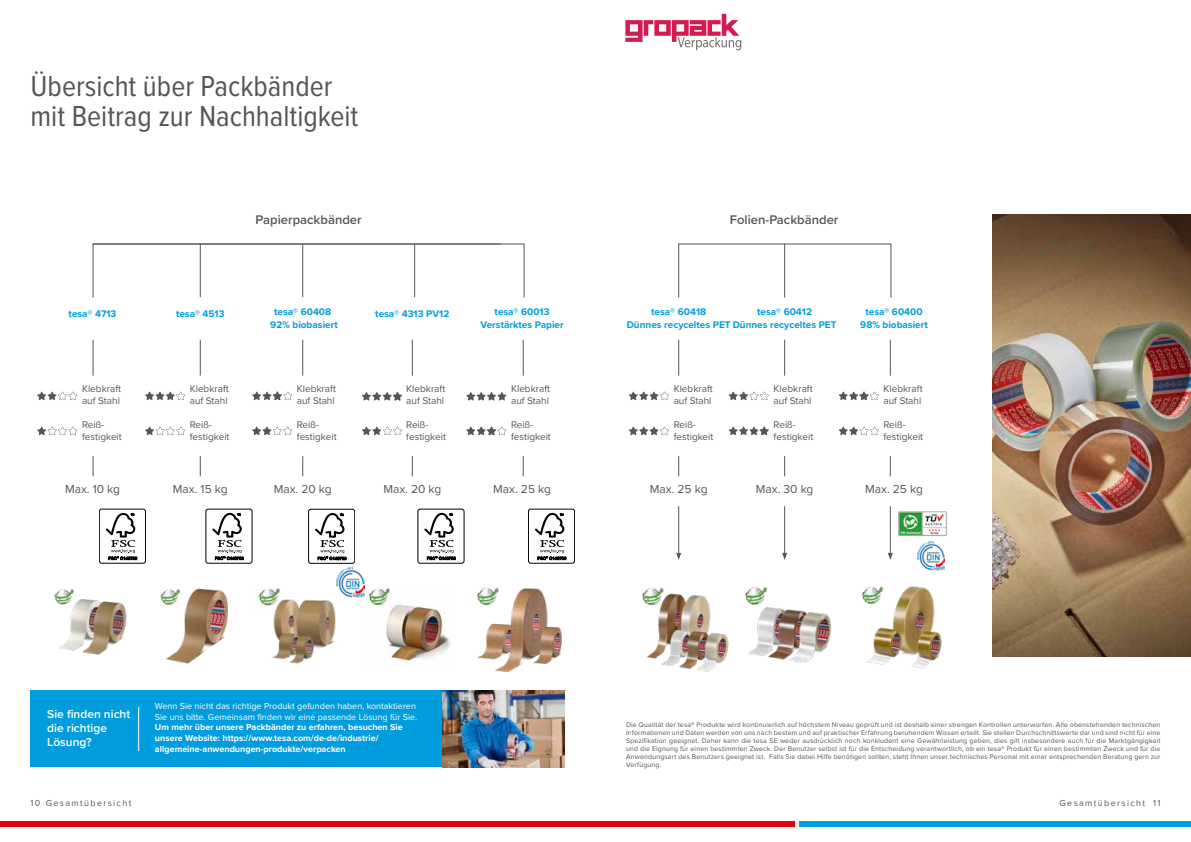
<style>
.page{position:relative;width:1191px;height:842px;background:#fff}
.page>*{position:absolute;margin:0;border:0;box-sizing:border-box;transform-origin:0 0}
.t1{font:30px/30px "Proxima Nova Cond";color:#565655}
.t2{font:600 13px "Proxima Nova";color:#565655}
.t3{font:12px "Proxima Nova";color:#565655}
.t4{font:600 12px/14.4px "Proxima Nova";color:#fff}
.t5{font:10px/12px "Proxima Nova";color:#565655}
.t6{font:700 10px/13px "Proxima Nova";color:#009dde;text-align:center}
.t7{font:700 9px/10.8px "Proxima Nova";color:#fff}
.t8{font:9px/10.8px "Proxima Nova";color:#fff}
.t9{font:9px "Proxima Nova";letter-spacing:.15em;color:#565655}
.t10{font:7px/8px "Proxima Nova";letter-spacing:.02em;color:#565655;text-align:justify}
</style>
<div class="page">
<img style="left:992px;top:214px;width:199px;height:442px">
<img style="left:477px;top:587px;width:85px;height:85px">
<img style="left:54px;top:589px;width:73px;height:66px">
<img style="left:160px;top:588px;width:68px;height:76px">
<img style="left:365px;top:585px;width:85px;height:79px">
<img style="left:255px;top:585px;width:25px;height:22px">
<img style="left:337px;top:568px;width:28px;height:29px">
<img style="left:266px;top:595px;width:74px;height:69px">
<img style="left:862px;top:586px;width:80px;height:83px">
<img style="left:745px;top:587px;width:87px;height:77px">
<img style="left:642px;top:587px;width:87px;height:85px">
<hr style="left:93px;top:340px;width:1px;height:36px;background:#565655">
<svg style="left:93px;top:456px;width:1px;height:20px"></svg>
<hr style="left:200px;top:340px;width:1px;height:36px;background:#565655">
<svg style="left:200px;top:456px;width:1px;height:20px"></svg>
<hr style="left:522px;top:340px;width:1px;height:36px;background:#565655">
<svg style="left:92px;top:243px;width:433px;height:55px"></svg>
<svg style="left:522px;top:456px;width:1px;height:20px"></svg>
<div style="left:99px;top:509px;width:47px;height:54px;border:1px solid #000;border-radius:2px"></div>
<svg style="left:106px;top:513px;width:31px;height:47px"></svg>
<div style="left:206px;top:509px;width:46px;height:54px;border:1px solid #000;border-radius:2px"></div>
<svg style="left:212px;top:513px;width:32px;height:47px"></svg>
<div style="left:528px;top:509px;width:47px;height:54px;border:1px solid #000;border-radius:2px"></div>
<svg style="left:535px;top:513px;width:31px;height:47px"></svg>
<hr style="left:412px;top:340px;width:1px;height:36px;background:#565655">
<svg style="left:412px;top:456px;width:1px;height:20px"></svg>
<div style="left:418px;top:509px;width:46px;height:54px;border:1px solid #000;border-radius:2px"></div>
<svg style="left:424px;top:513px;width:31px;height:47px"></svg>
<hr style="left:302px;top:340px;width:1px;height:36px;background:#565655">
<svg style="left:302px;top:456px;width:1px;height:20px"></svg>
<div style="left:308px;top:509px;width:47px;height:54px;border:1px solid #000;border-radius:2px"></div>
<svg style="left:315px;top:513px;width:31px;height:47px"></svg>
<hr style="left:678px;top:506px;width:1px;height:48px;background:#565655">
<svg style="left:676px;top:553px;width:5px;height:7px"></svg>
<hr style="left:784px;top:506px;width:1px;height:48px;background:#565655">
<svg style="left:782px;top:553px;width:5px;height:7px"></svg>
<hr style="left:889px;top:506px;width:1px;height:48px;background:#565655">
<svg style="left:888px;top:553px;width:5px;height:7px"></svg>
<hr style="left:678px;top:340px;width:1px;height:36px;background:#565655">
<hr style="left:784px;top:340px;width:1px;height:36px;background:#565655">
<hr style="left:889px;top:340px;width:1px;height:36px;background:#565655">
<svg style="left:678px;top:243px;width:214px;height:55px"></svg>
<svg style="left:678px;top:456px;width:1px;height:20px"></svg>
<svg style="left:784px;top:456px;width:1px;height:20px"></svg>
<svg style="left:889px;top:456px;width:1px;height:20px"></svg>
<img style="left:917px;top:541px;width:28px;height:30px">
<img style="left:898px;top:511px;width:49px;height:25px">
<svg style="left:145px;top:392px;width:40px;height:8px"></svg>
<svg style="left:466px;top:392px;width:40px;height:9px"></svg>
<svg style="left:37px;top:427px;width:40px;height:8px"></svg>
<svg style="left:145px;top:427px;width:40px;height:8px"></svg>
<svg style="left:362px;top:392px;width:40px;height:9px"></svg>
<svg style="left:362px;top:427px;width:40px;height:8px"></svg>
<svg style="left:252px;top:392px;width:40px;height:8px"></svg>
<svg style="left:252px;top:427px;width:40px;height:8px"></svg>
<svg style="left:466px;top:427px;width:40px;height:8px"></svg>
<svg style="left:37px;top:392px;width:40px;height:8px"></svg>
<svg style="left:839px;top:427px;width:40px;height:8px"></svg>
<svg style="left:839px;top:392px;width:40px;height:8px"></svg>
<svg style="left:729px;top:427px;width:39px;height:8px"></svg>
<svg style="left:629px;top:427px;width:40px;height:8px"></svg>
<svg style="left:629px;top:392px;width:40px;height:8px"></svg>
<svg style="left:729px;top:392px;width:40px;height:8px"></svg>
<div style="left:30px;top:691px;width:534px;height:76px;background:#009dde"></div>
<hr style="left:138px;top:707px;width:1px;height:44px;background:#fff">
<img style="left:442px;top:691px;width:122px;height:76px">
<div style="left:0;top:822px;width:794px;height:5px;background:#e30009"></div>
<div style="left:799px;top:822px;width:392px;height:5px;background:#009dde"></div>
<svg style="left:625px;top:14px;width:116px;height:36px"></svg>
<h1 class="t1" style="left:31px;top:70px;width:329px">Übersicht über Packbänder mit Beitrag zur Nachhaltigkeit</h1>
<h2 class="t2" style="left:256px;top:210px;width:108px">Papierpackbänder</h2>
<h2 class="t2" style="left:730px;top:210px;width:110px">Folien-Packbänder</h2>
<h3 class="t6" style="left:69px;top:307px;width:49px">tesa® 4713</h3>
<h3 class="t6" style="left:176px;top:307px;width:50px">tesa® 4513</h3>
<h3 class="t6" style="left:270px;top:305px;width:69px">tesa® 60408<br>92% biobasiert</h3>
<h3 class="t6" style="left:375px;top:307px;width:76px">tesa® 4313 PV12</h3>
<h3 class="t6" style="left:480px;top:305px;width:85px">tesa® 60013<br>Verstärktes Papier</h3>
<h3 class="t6" style="left:627px;top:305px;width:211px;text-align:left;text-indent:130px">tesa® 60412<br>Dünnes recyceltes PET Dünnes recyceltes PET</h3>
<h3 class="t6" style="left:651px;top:305px;width:56px">tesa® 60418</h3>
<h3 class="t6" style="left:860px;top:305px;width:69px">tesa® 60400<br>98% biobasiert</h3>
<h3 class="t5" style="left:82px;top:383px;width:41px">Klebkraft auf Stahl</h3>
<h3 class="t5" style="left:82px;top:419px;width:41px">Reiß&shy;festigkeit</h3>
<h3 class="t5" style="left:190px;top:383px;width:41px">Klebkraft auf Stahl</h3>
<h3 class="t5" style="left:190px;top:419px;width:41px">Reiß&shy;festigkeit</h3>
<h3 class="t5" style="left:297px;top:383px;width:41px">Klebkraft auf Stahl</h3>
<h3 class="t5" style="left:297px;top:419px;width:41px">Reiß&shy;festigkeit</h3>
<h3 class="t5" style="left:406px;top:383px;width:41px">Klebkraft auf Stahl</h3>
<h3 class="t5" style="left:406px;top:419px;width:41px">Reiß&shy;festigkeit</h3>
<h3 class="t5" style="left:511px;top:383px;width:41px">Klebkraft auf Stahl</h3>
<h3 class="t5" style="left:511px;top:419px;width:41px">Reiß&shy;festigkeit</h3>
<h3 class="t5" style="left:673px;top:383px;width:41px">Klebkraft auf Stahl</h3>
<h3 class="t5" style="left:673px;top:419px;width:41px">Reiß&shy;festigkeit</h3>
<h3 class="t5" style="left:773px;top:383px;width:41px">Klebkraft auf Stahl</h3>
<h3 class="t5" style="left:773px;top:419px;width:41px">Reiß&shy;festigkeit</h3>
<h3 class="t5" style="left:883px;top:383px;width:41px">Klebkraft auf Stahl</h3>
<h3 class="t5" style="left:883px;top:419px;width:41px">Reiß&shy;festigkeit</h3>
<h3 class="t3" style="left:65px;top:480px;width:57px">Max. 10 kg</h3>
<h3 class="t3" style="left:173px;top:480px;width:56px">Max. 15 kg</h3>
<h3 class="t3" style="left:274px;top:480px;width:59px">Max. 20 kg</h3>
<h3 class="t3" style="left:383px;top:480px;width:59px">Max. 20 kg</h3>
<h3 class="t3" style="left:493px;top:480px;width:59px">Max. 25 kg</h3>
<h3 class="t3" style="left:650px;top:480px;width:59px">Max. 25 kg</h3>
<h3 class="t3" style="left:756px;top:480px;width:59px">Max. 30 kg</h3>
<h3 class="t3" style="left:865px;top:480px;width:59px">Max. 25 kg</h3>
<h3 class="t4" style="left:47px;top:706px;width:85px">Sie finden nicht die richtige<br>Lösung?</h3>
<p class="t8" style="left:155px;top:700px;width:264px">Wenn Sie nicht das richtige Produkt gefunden haben, kontaktieren<br>Sie uns bitte. Gemeinsam finden wir eine passende Lösung für Sie.</p>
<p class="t7" style="left:155px;top:722px;width:249px">Um mehr über unsere Packbänder zu erfahren, besuchen Sie unsere Website: https://www.tesa.com/de-de/industrie/ allgemeine-anwendungen-produkte/verpacken</p>
<p class="t10" style="left:626px;top:720px;width:536px">Die Qualität der tesa® Produkte wird kontinuierlich auf höchstem Niveau geprüft und ist deshalb einer strengen Kontrollen unterworfen. Alle obenstehenden technischen Informationen und Daten werden von uns nach bestem und auf praktischer Erfahrung beruhendem Wissen erteilt. Sie stellen Durchschnittswerte dar und sind nicht für eine Spezifikation geeignet. Daher kann die tesa SE weder ausdrücklich noch konkludent eine Gewährleistung geben, dies gilt insbesondere auch für die Marktgängigkeit und die Eignung für einen bestimmten Zweck. Der Benutzer selbst ist für die Entscheidung verantwortlich, ob ein tesa® Produkt für einen bestimmten Zweck und für die Anwendungsart des Benutzers geeignet ist. Falls Sie dabei Hilfe benötigen sollten, steht Ihnen unser technisches Personal mit einer entsprechenden Beratung gern zur Verfügung.</p>
<p class="t9" style="left:31px;top:796px;width:102px">10 Gesamtübersicht</p>
<p class="t9" style="left:1059px;top:796px;width:103px">Gesamtübersicht 11</p>
</div>
